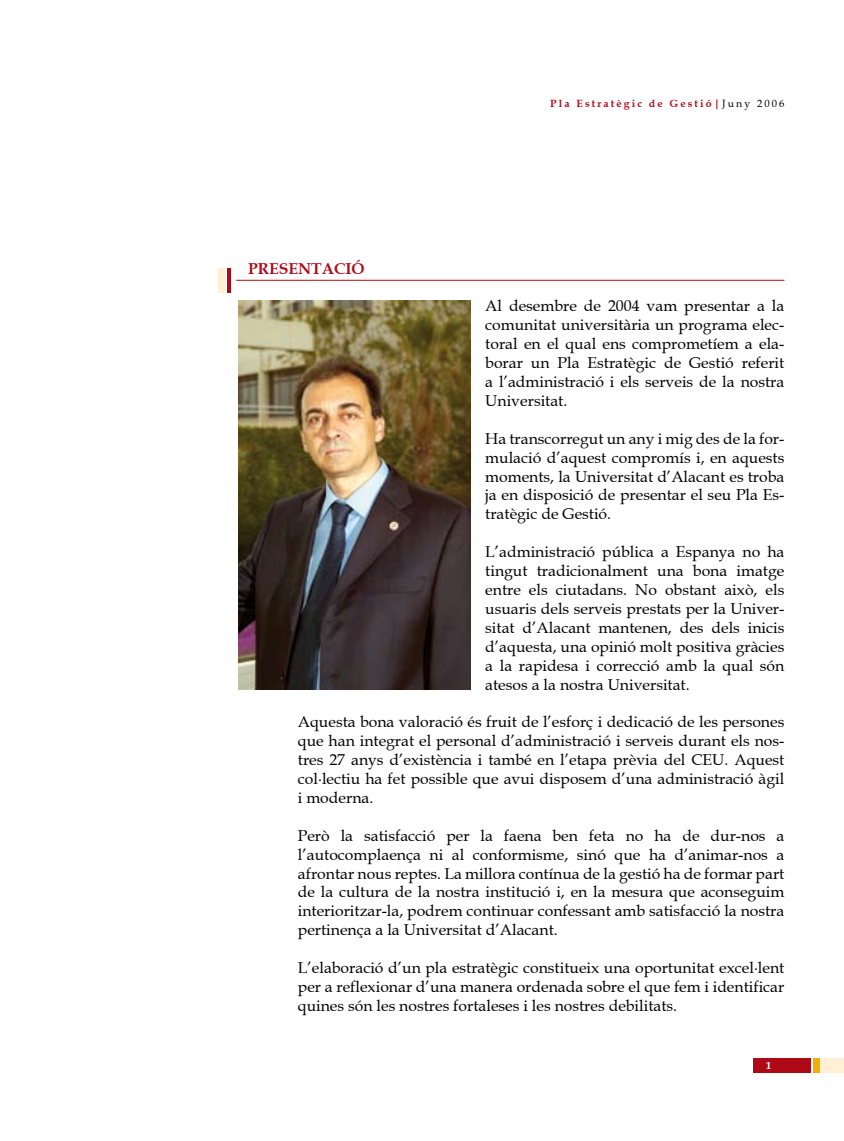
<style>
.page{position:relative;width:844px;height:1141px;background:#fff}
.page>*{position:absolute;margin:0;border:0;box-sizing:border-box;transform-origin:0 0}
.t1{font:15.75px/18.9px "Book Antiqua";color:#000;text-align:justify}
.t2{font:700 15.75px "Book Antiqua";color:#ae0917}
.t3{font:700 10.5px "Book Antiqua";letter-spacing:.2em;color:#ae0917}
.s1{font-weight:400;color:#000}
</style>
<div class="page">
<div style="left:753px;top:1058px;width:58px;height:15px;background:#ae0917"></div>
<div style="left:813px;top:1058px;width:30px;height:15px;background:#fdf0d4"></div>
<div style="left:813px;top:1058px;width:6px;height:15px;background:#efb200"></div>
<div style="left:218px;top:268px;width:8px;height:25px;background:#fdf0d4"></div>
<hr style="left:227px;top:268px;width:4px;height:25px;background:#ae0917">
<hr style="left:236px;top:280px;width:548px;height:1px;background:#ae0917">
<img style="left:238px;top:300px;width:232px;height:390px">
<p class="t2" style="left:248px;top:259px;width:118px">Presentació</p>
<p class="t3" style="left:550px;top:97px;width:235px">Pla Estratègic de Gestió|<span class="s1">Juny 2006</span></p>
<p class="t1" style="left:485px;top:297px;width:300px">Al desembre de 2004 vam presentar a la comunitat universitària un programa elec&shy;toral en el qual ens comprometíem a ela&shy;borar un Pla Estratègic de Gestió referit a l’administració i els serveis de la nostra Universitat.</p>
<p class="t1" style="left:485px;top:429px;width:300px">Ha transcorregut un any i mig des de la for&shy;mulació d’aquest compromís i, en aquests moments, la Universitat d’Alacant es troba ja en disposició de presentar el seu Pla Es&shy;tratègic de Gestió.</p>
<p class="t1" style="left:485px;top:542px;width:300px">L’administració pública a Espanya no ha tingut tradicionalment una bona imatge entre els ciutadans. No obstant això, els usuaris dels serveis prestats per la Univer&shy;sitat d’Alacant mantenen, des dels inicis d’aquesta, una opinió molt positiva gràcies a la rapidesa i correcció amb la qual són atesos a la nostra Universitat.</p>
<p class="t1" style="left:298px;top:712px;width:488px">Aquesta bona valoració és fruit de l’esforç i dedicació de les persones que han integrat el personal d’administració i serveis durant els nos&shy;tres 27 anys d’existència i també en l’etapa prèvia del CEU. Aquest col.lectiu ha fet possible que avui disposem d’una administració àgil i moderna.</p>
<p class="t1" style="left:298px;top:826px;width:488px">Però la satisfacció per la faena ben feta no ha de dur-nos a l’autocomplaença ni al conformisme, sinó que ha d’animar-nos a afrontar nous reptes. La millora contínua de la gestió ha de formar part de la cultura de la nostra institució i, en la mesura que aconseguim interioritzar-la, podrem continuar confessant amb satisfacció la nostra pertinença a la Universitat d’Alacant.</p>
<p class="t1" style="left:298px;top:958px;width:488px">L’elaboració d’un pla estratègic constitueix una oportunitat excel.lent per a reflexionar d’una manera ordenada sobre el que fem i identificar quines són les nostres fortaleses i les nostres debilitats.</p>
</div>
